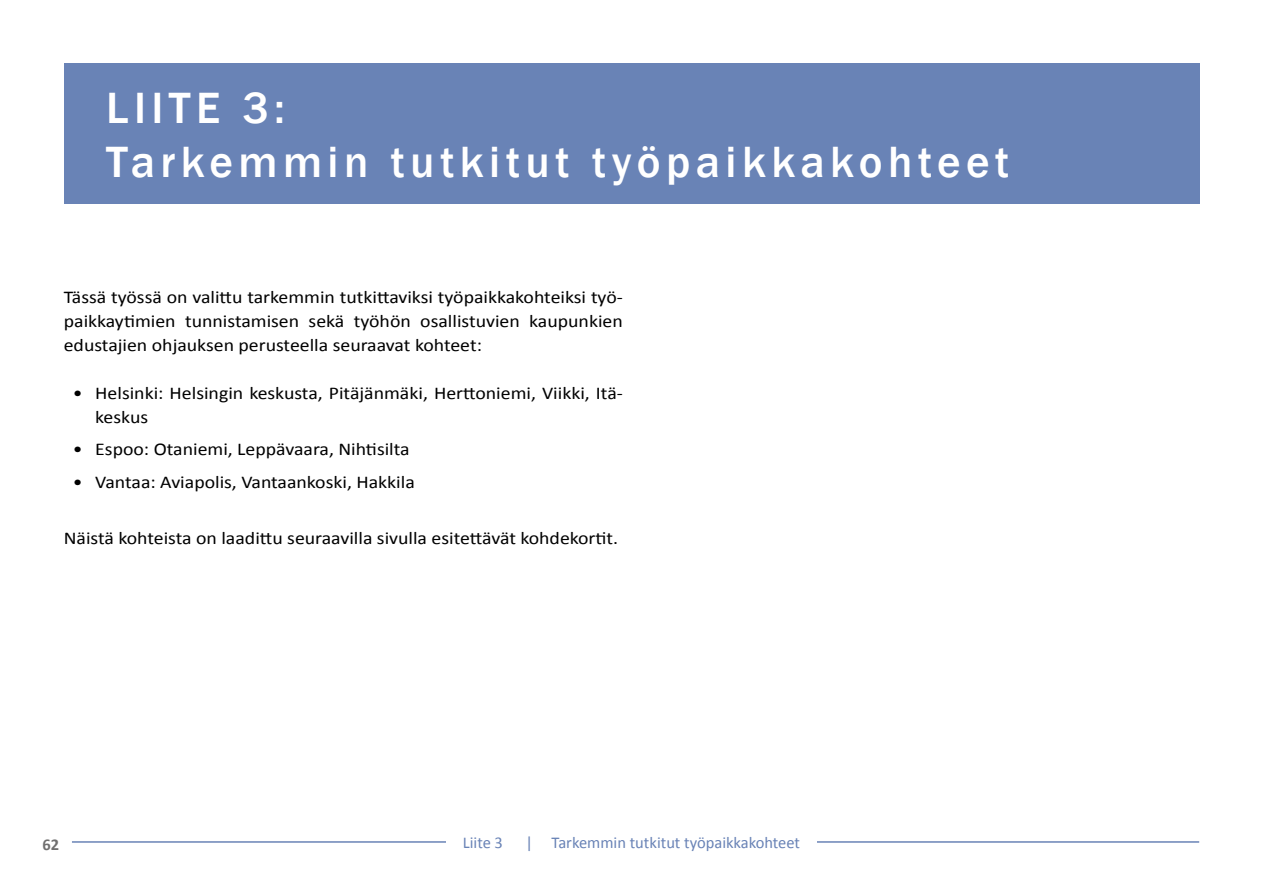
<style>
.page{position:relative;width:1263px;height:893px;background:#fff}
.page>*{position:absolute;margin:0;border:0;box-sizing:border-box;transform-origin:0 0}
.t1{font:500 45px/54px "Franklin Gothic";letter-spacing:.12em;color:#fff}
.t2{font:18px/24px "Calibri";color:#000;text-align:justify;scale:1.1 1}
.t3{font:16.5px "Calibri";color:#6983b6}
.t4{font:700 16.5px "Calibri";color:#706f6f}
.s1{font-weight:300;color:#fff}
</style>
<div class="page">
<div style="left:64px;top:64px;width:1135px;height:140px;background:#6983b6"></div>
<hr style="left:72px;top:841px;width:1127px;height:2px;background:#6983b6">
<div style="left:446px;top:836px;width:370px;height:12px;background:#fff"></div>
<h1 class="t1" style="left:106px;top:81px;width:904px">LIITE 3:<br>Tarkemmin tutkitut työpaikkakohteet</h1>
<p class="t2" style="left:64px;top:285px;width:510px">Tässä työssä on valittu tarkemmin tutkittaviksi työpaikkakohteiksi työ&shy;paikkaytimien tunnistamisen sekä työhön osallistuvien kaupunkien edustajien ohjauksen perusteella seuraavat kohteet:</p>
<p class="t2" style="left:95px;top:381px;width:481px;text-indent:-22px">• Helsinki: Helsingin keskusta, Pitäjänmäki, Herttoniemi, Viikki, Itä&shy;keskus</p>
<p class="t2" style="left:73px;top:437px;width:308px">• Espoo: Otaniemi, Leppävaara, Nihtisilta</p>
<p class="t2" style="left:73px;top:470px;width:312px">• Vantaa: Aviapolis, Vantaankoski, Hakkila</p>
<p class="t2" style="left:64px;top:526px;width:505px">Näistä kohteista on laadittu seuraavilla sivulla esitettävät kohdekortit.</p>
<p class="t4" style="left:43px;top:834px;width:18px">62</p>
<p class="t3" style="left:446px;top:832px;width:58px"><span class="s1">__</span>Liite 3</p>
<p class="t3" style="left:525px;top:832px;width:293px">| Tarkemmin tutkitut työpaikkakohteet<span class="s1">__</span></p>
</div>
